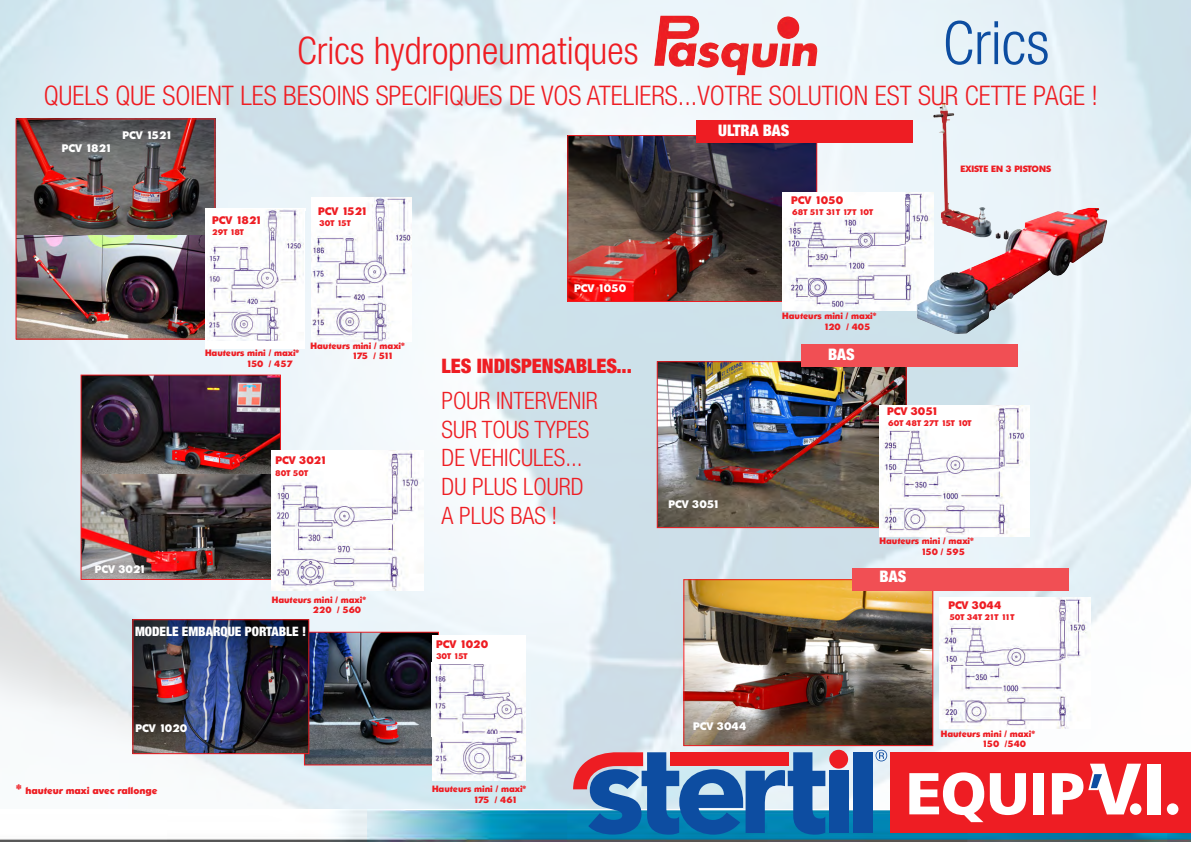
<style>
.page{position:relative;width:1191px;height:842px;background:#fff}
.page>*{position:absolute;margin:0;border:0;box-sizing:border-box;transform-origin:0 0}
.t1{font:300 condensed 60px "Helvetica Neue LT Com";color:#0d4da1}
.t2{font:300 condensed 38px "Helvetica Neue LT Com";color:#ee1d23}
.t3{font:300 condensed 27px "Helvetica Neue LT Com";color:#ee1d23}
.t4{font:300 condensed 24px/28.8px "Helvetica Neue LT Com";color:#ee1d23}
.t5{font:900 condensed 20px "Helvetica Neue LT Std";color:#ee1d23}
.t6{font:900 condensed 16px "Helvetica Neue LT Std";color:#fff}
.t7{font:900 condensed 13px "Helvetica Neue LT Std";color:#fff}
.t8{font:700 10.6px "Ornitons";color:#fff}
.t9{font:700 10.6px "Ornitons";color:#ee1d23}
.t10{font:700 9.7px "Ornitons";color:#ee1d23}
.t11{font:700 8.9px/10.6px "Ornitons";color:#ee1d23}
.t12{font:700 8px "Ornitons";color:#ee1d23}
.s1{font-size:13.3px}
</style>
<div class="page">
<img style="left:0;top:0;width:1191px;height:809px">
<img style="left:0;top:809px;width:1191px;height:33px">
<div style="left:829px;top:750px;width:19px;height:19px;background:#ee1d23;border-radius:50%"></div>
<div style="left:829px;top:771px;width:19px;height:62px;background:#0d4da1"></div>
<div style="left:853px;top:752px;width:19px;height:81px;background:#0d4da1"></div>
<svg style="left:573px;top:752px;width:252px;height:83px;background:#5872a5"></svg>
<svg style="left:875px;top:750px;width:12px;height:11px"></svg>
<div style="left:890px;top:752px;width:300px;height:81px;background:#ee1d23"></div>
<div style="left:1166px;top:803px;width:12px;height:12px;background:#fff;border-radius:50%"></div>
<div style="left:1147px;top:764px;width:14px;height:50px;background:#fff"></div>
<svg style="left:909px;top:772px;width:117px;height:50px"></svg>
<div style="left:1033px;top:773px;width:11px;height:41px;background:#fff"></div>
<svg style="left:1051px;top:764px;width:90px;height:50px"></svg>
<div style="left:1135px;top:679px;width:56px;height:61px;background:#fff"></div>
<img style="left:306px;top:634px;width:131px;height:129px">
<img style="left:659px;top:363px;width:245px;height:163px">
<div style="left:657px;top:361px;width:249px;height:167px;border:1px solid #ee1d23"></div>
<img style="left:685px;top:581px;width:246px;height:163px">
<div style="left:683px;top:579px;width:250px;height:167px;border:1px solid #ee1d23"></div>
<img style="left:569px;top:137px;width:246px;height:163px">
<div style="left:567px;top:135px;width:250px;height:167px;border:1px solid #ee1d23"></div>
<img style="left:83px;top:377px;width:196px;height:98px">
<img style="left:83px;top:475px;width:189px;height:103px">
<img style="left:134px;top:621px;width:173px;height:131px">
<div style="left:132px;top:619px;width:177px;height:135px;border:1px solid #ee1d23"></div>
<img style="left:933px;top:103px;width:75px;height:136px">
<img style="left:654px;top:16px;width:140px;height:50px">
<img style="left:18px;top:121px;width:195px;height:115px">
<img style="left:18px;top:236px;width:187px;height:101px">
<img style="left:432px;top:663px;width:94px;height:71px">
<img style="left:432px;top:734px;width:94px;height:47px">
<div style="left:432px;top:635px;width:94px;height:28px;background:#fff"></div>
<img style="left:782px;top:192px;width:151px;height:119px">
<img style="left:879px;top:405px;width:150px;height:132px">
<img style="left:939px;top:598px;width:151px;height:130px">
<img style="left:1034px;top:209px;width:50px;height:10px">
<div style="left:696px;top:120px;width:217px;height:23px;background:#ee1d23"></div>
<div style="left:801px;top:344px;width:217px;height:23px;background:#f14f54"></div>
<div style="left:852px;top:568px;width:217px;height:23px;background:#f14f54"></div>
<img style="left:311px;top:197px;width:101px;height:144px">
<hr style="left:303px;top:210px;width:2px;height:139px;background:#fff">
<hr style="left:205px;top:210px;width:2px;height:139px;background:#fff">
<hr style="left:205px;top:208px;width:100px;height:2px;background:#fff">
<img style="left:207px;top:209px;width:97px;height:132px">
<div style="left:206px;top:341px;width:98px;height:8px;background:#fff"></div>
<div style="left:81px;top:375px;width:200px;height:205px;border:1px solid #ee1d23"></div>
<img style="left:272px;top:451px;width:151px;height:139px">
<h2 class="t2" style="left:297px;top:28px;width:343px">Crics hydropneumatiques</h2>
<h1 class="t1" style="left:943px;top:8px;width:108px">Crics</h1>
<h3 class="t3" style="left:44px;top:80px;width:1055px">QUELS QUE SOIENT LES BESOINS SPECIFIQUES DE VOS ATELIERS...VOTRE SOLUTION EST SUR CETTE PAGE !</h3>
<p class="t8" style="left:62px;top:141px;width:52px">PCV 1821</p>
<p class="t8" style="left:122px;top:129px;width:51px">PCV 1521</p>
<p class="t9" style="left:318px;top:205px;width:51px">PCV 1521</p>
<p class="t9" style="left:212px;top:213px;width:52px">PCV 1821</p>
<p class="t12" style="left:319px;top:218px;width:33px">30T 15T</p>
<p class="t12" style="left:212px;top:227px;width:33px">29T 18T</p>
<p class="t8" style="left:95px;top:562px;width:53px">PCV 3021</p>
<p class="t11" style="left:246px;top:348px;width:55px;text-indent:-41px">Hauteurs mini / maxi*<br>150 / 457</p>
<p class="t11" style="left:352px;top:340px;width:55px;text-indent:-41px">Hauteurs mini / maxi*<br>175 / 511</p>
<p class="t9" style="left:275px;top:454px;width:53px">PCV 3021</p>
<p class="t12" style="left:275px;top:468px;width:34px">80T 50T</p>
<p class="t11" style="left:313px;top:594px;width:55px;text-indent:-41px">Hauteurs mini / maxi*<br>220 / 560</p>
<h3 class="t7" style="left:135px;top:623px;width:173px">MODELE EMBARQUE PORTABLE !</h3>
<p class="t8" style="left:135px;top:722px;width:53px">PCV 1020</p>
<p class="t10" style="left:16px;top:784px;width:143px"><span class="s1">*</span> hauteur maxi avec rallonge</p>
<p class="t8" style="left:574px;top:281px;width:53px">PCV 1050</p>
<h3 class="t5" style="left:441px;top:353px;width:192px">LES INDISPENSABLES...</h3>
<h3 class="t4" style="left:441px;top:386px;width:158px">POUR INTERVENIR<br>SUR TOUS TYPES<br>DE VEHICULES...<br>DU PLUS LOURD<br>A PLUS BAS !</h3>
<p class="t9" style="left:436px;top:637px;width:53px">PCV 1020</p>
<p class="t12" style="left:436px;top:651px;width:33px">30T 15T</p>
<p class="t11" style="left:473px;top:783px;width:55px;text-indent:-41px">Hauteurs mini / maxi*<br>175 / 461</p>
<h3 class="t6" style="left:718px;top:120px;width:73px">ULTRA BAS</h3>
<p class="t9" style="left:791px;top:194px;width:53px">PCV 1050</p>
<p class="t12" style="left:792px;top:208px;width:82px">68T 51T 31T 17T 10T</p>
<p class="t11" style="left:960px;top:163px;width:92px">EXISTE EN 3 PISTONS</p>
<p class="t8" style="left:668px;top:497px;width:53px">PCV 3051</p>
<p class="t11" style="left:823px;top:310px;width:55px;text-indent:-41px">Hauteurs mini / maxi*<br>120 / 405</p>
<h3 class="t6" style="left:828px;top:344px;width:28px">BAS</h3>
<p class="t9" style="left:887px;top:404px;width:53px">PCV 3051</p>
<p class="t12" style="left:888px;top:418px;width:85px">60T 48T 27T 15T 10T</p>
<p class="t11" style="left:920px;top:535px;width:55px;text-indent:-41px">Hauteurs mini / maxi*<br>150 / 595</p>
<p class="t8" style="left:693px;top:720px;width:55px">PCV 3044</p>
<h3 class="t6" style="left:879px;top:567px;width:28px">BAS</h3>
<p class="t9" style="left:948px;top:599px;width:55px">PCV 3044</p>
<p class="t12" style="left:949px;top:612px;width:67px">50T 34T 21T 11T</p>
<p class="t11" style="left:982px;top:728px;width:55px;text-indent:-41px">Hauteurs mini / maxi*<br>150 /540</p>
</div>
